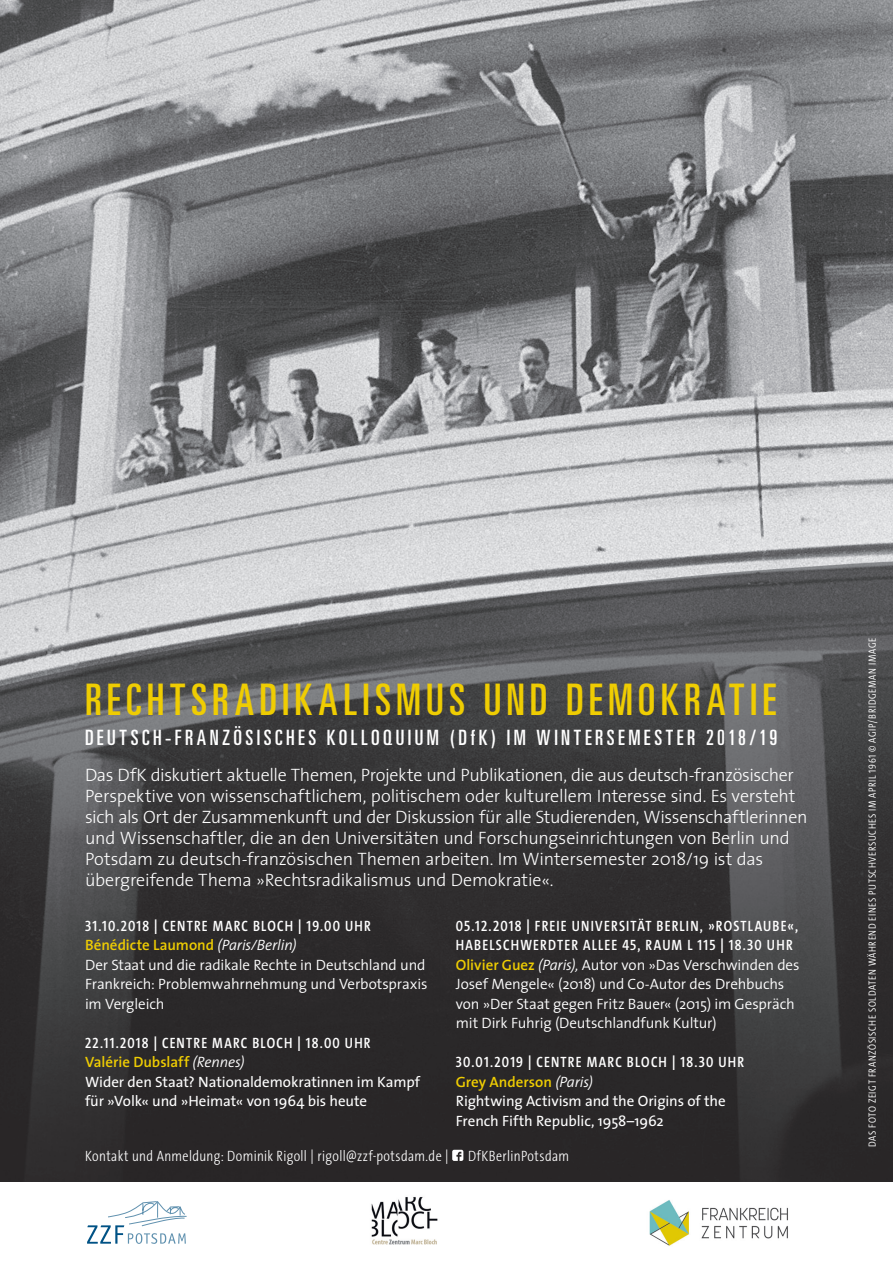
<style>
.page{position:relative;width:893px;height:1263px;background:#fff}
.page>*{position:absolute;margin:0;border:0;box-sizing:border-box;transform-origin:0 0}
.t1{font:ultra-condensed 43.5px "Univers";letter-spacing:.12em;color:#efcd02}
.t2{font:ultra-condensed 21.15px "Univers";letter-spacing:.165em;color:#fff}
.t3{font:300 18px/21px "The Sans";letter-spacing:-.015em;color:#fff}
.t4{font:300 15px/19.5px "The Sans";letter-spacing:-.01em;color:#fff}
.t5{font:600 15px/19.5px "The Sans Cd LF6";letter-spacing:.08em;color:#fff}
.t6{font:15px/19.5px "The Sans";letter-spacing:-.005em;color:#fff}
.t7{font:300 15px "The Sans Cd OF3";letter-spacing:.025em;color:#fff}
.t8{font:300 10.5px "The Sans Cd OF4";letter-spacing:.06em;color:#fff}
.s1{font-weight:600;color:#efcd02}
.s2{font-style:italic}
.s3{font-weight:300;font-style:italic}
</style>
<div class="page">
<img style="left:0;top:0;width:893px;height:1182px">
<img style="left:371px;top:1197px;width:67px;height:48px">
<img style="left:649px;top:1200px;width:139px;height:46px">
<svg style="left:87px;top:1201px;width:100px;height:43px"></svg>
<svg style="left:452px;top:1150px;width:11px;height:11px"></svg>
<h1 class="t1" style="left:85px;top:675px;width:693px">RECHTSRADIKALISMUS UND DEMOKRATIE</h1>
<p class="t2" style="left:85px;top:726px;width:694px">DEUTSCH-FRANZÖSISCHES KOLLOQUIUM (DFK) IM WINTERSEMESTER 2018/19</p>
<p class="t3" style="left:85px;top:765px;width:724px">Das DfK diskutiert aktuelle Themen, Projekte und Publikationen, die aus deutsch-französischer Perspektive von wissenschaftlichem, politischem oder kulturellem Interesse sind. Es versteht sich als Ort der Zusammenkunft und der Diskussion für alle Studierenden, Wissenschaftlerinnen und Wissenschaftler, die an den Universitäten und Forschungseinrichtungen von Berlin und Potsdam zu deutsch-französischen Themen arbeiten. Im Wintersemester 2018/19 ist das übergreifende Thema »Rechtsradikalismus und Demokratie«.</p>
<p class="t5" style="left:85px;top:917px;width:287px">31.10.2018 | CENTRE MARC BLOCH | 19.00 UHR</p>
<p class="t4" style="left:85px;top:936px;width:344px"><span class="s1">Bénédicte Laumond</span> <span class="s2">(Paris/Berlin)<br></span>Der Staat und die radikale Rechte in Deutschland und Frankreich: Problemwahrnehmung und Verbotspraxis im Vergleich</p>
<p class="t5" style="left:85px;top:1034px;width:287px">22.11.2018 | CENTRE MARC BLOCH | 18.00 UHR</p>
<p class="t6" style="left:85px;top:1053px;width:337px"><span class="s1">Valérie Dubslaff</span> <span class="s3">(Rennes)<br></span>Wider den Staat? Nationaldemokratinnen im Kampf für »Volk« und »Heimat« von 1964 bis heute</p>
<p class="t5" style="left:456px;top:917px;width:344px">05.12.2018 | FREIE UNIVERSITÄT BERLIN, »ROSTLAUBE«,<br>HABELSCHWERDTER ALLEE 45, RAUM L 115 | 18.30 UHR</p>
<p class="t4" style="left:456px;top:955px;width:345px"><span class="s1">Olivier Guez</span> <span class="s2">(Paris),</span> Autor von »Das Verschwinden des Josef Mengele« (2018) und Co-Autor des Drehbuchs von »Der Staat gegen Fritz Bauer« (2015) im Gespräch mit Dirk Fuhrig (Deutschlandfunk Kultur)</p>
<p class="t5" style="left:456px;top:1053px;width:290px">30.01.2019 | CENTRE MARC BLOCH | 18.30 UHR</p>
<p class="t6" style="left:456px;top:1072px;width:271px"><span class="s1">Grey Anderson</span> <span class="s3">(Paris)<br></span>Rightwing Activism and the Origins of the<br>French Fifth Republic, 1958–1962</p>
<p class="t7" style="left:85px;top:1149px;width:365px">Kontakt und Anmeldung: Dominik Rigoll | rigoll@zzf-potsdam.de |</p>
<p class="t7" style="left:468px;top:1149px;width:103px">DfKBerlinPotsdam</p>
<p class="t8" style="left:867px;top:1147px;width:511px;rotate:-90deg">Das Foto zeigt französische Soldaten während eines Putschversuches im April 1961 © AGIP/Bridgeman Image</p>
</div>
